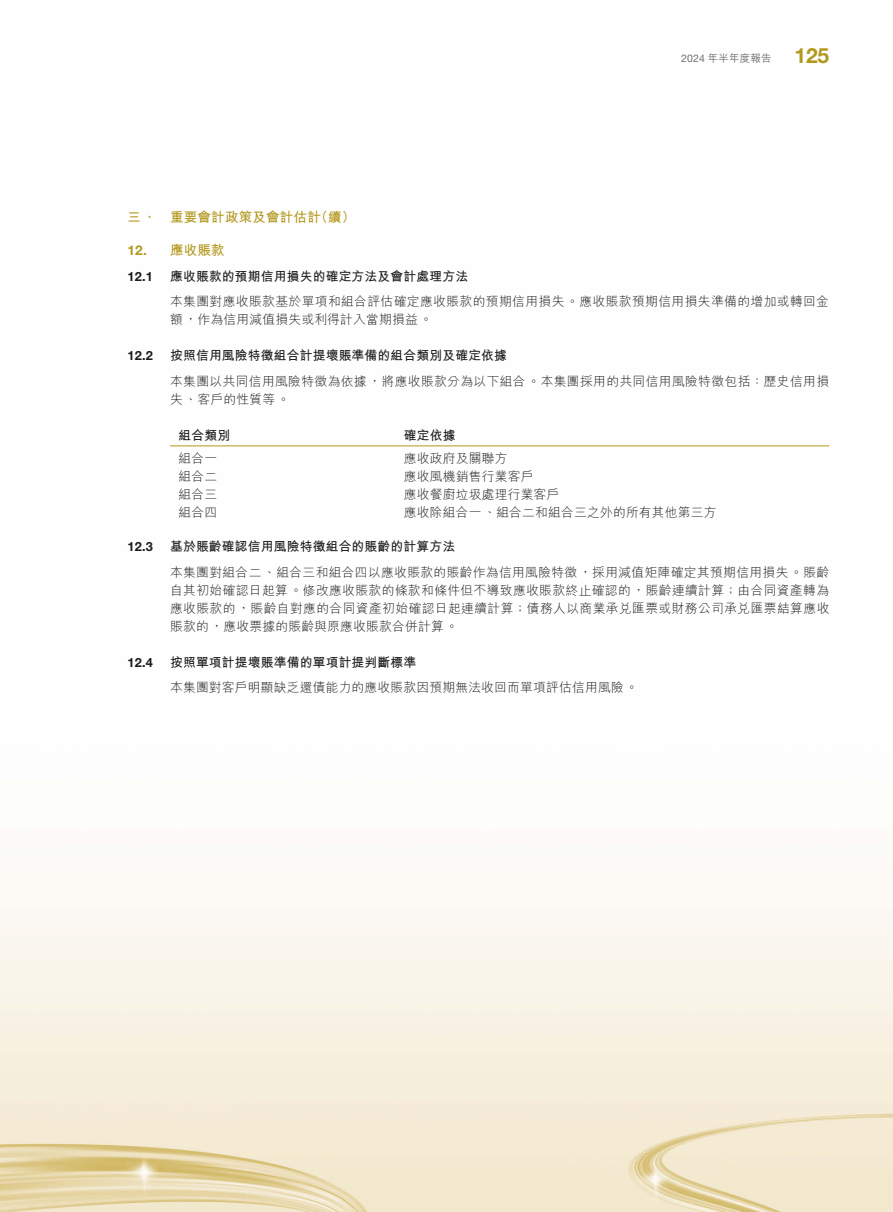
<style>
.page{position:relative;width:893px;height:1212px;background:#fff}
.page>*{position:absolute;margin:0;border:0;box-sizing:border-box;transform-origin:0 0}
.t1{font:700 13.5px "M Hei HK";letter-spacing:.015em;color:#b3981e}
.t2{font:300 12.75px/18px "M Hei HK";letter-spacing:.015em;color:#1c1c1b}
.t3{font:700 12.75px "M Hei HK";letter-spacing:.015em;color:#1c1c1b}
.t4{font:700 12.75px "Helvetica Neue LT Pro";letter-spacing:.015em;color:#1c1c1b}
.t5{font:500 10.5px "M Hei HK";letter-spacing:.015em;color:#6f6f6f}
.s1{font-family:"Helvetica Neue LT Pro";font-weight:400}
.s2{font-family:"Helvetica Neue LT Pro";font-weight:700;font-size:21px;color:#b3981e}
.s3{font-family:"Helvetica Neue LT Pro"}
</style>
<div class="page">
<img style="left:0;top:445px;width:893px;height:767px">
<hr style="left:170px;top:445px;width:234px;height:1px;background:#b3981e">
<hr style="left:404px;top:445px;width:425px;height:1px;background:#b3981e">
<p class="t5" style="left:681px;top:51px;width:149px"><span class="s1">2024</span> 年半年度報告 <span class="s2">125</span></p>
<p class="t1" style="left:128px;top:207px;width:229px">三、 重要會計政策及會計估計（續）</p>
<p class="t1" style="left:128px;top:240px;width:99px"><span class="s3">12.</span> 應收賬款</p>
<p class="t4" style="left:128px;top:268px;width:27px">12.1</p>
<p class="t3" style="left:170px;top:267px;width:300px">應收賬款的預期信用損失的確定方法及會計處理方法</p>
<p class="t2" style="left:170px;top:292px;width:660px">本集團對應收賬款基於單項和組合評估確定應收賬款的預期信用損失。應收賬款預期信用損失準備的增加或轉回金額，作為信用減值損失或利得計入當期損益。</p>
<p class="t4" style="left:128px;top:348px;width:27px">12.2</p>
<p class="t3" style="left:170px;top:346px;width:338px">按照信用風險特徵組合計提壞賬準備的組合類別及確定依據</p>
<p class="t2" style="left:170px;top:372px;width:660px">本集團以共同信用風險特徵為依據，將應收賬款分為以下組合。本集團採用的共同信用風險特徵包括：歷史信用損失、客戶的性質等。</p>
<p class="t3" style="left:179px;top:426px;width:53px">組合類別</p>
<p class="t3" style="left:404px;top:426px;width:53px">確定依據</p>
<p class="t2" style="left:179px;top:449px;width:40px">組合一</p>
<p class="t2" style="left:404px;top:449px;width:105px">應收政府及關聯方</p>
<p class="t2" style="left:179px;top:467px;width:40px">組合二</p>
<p class="t2" style="left:404px;top:467px;width:131px">應收風機銷售行業客戶</p>
<p class="t2" style="left:179px;top:485px;width:40px">組合三</p>
<p class="t2" style="left:404px;top:485px;width:157px">應收餐廚垃圾處理行業客戶</p>
<p class="t2" style="left:179px;top:503px;width:40px">組合四</p>
<p class="t2" style="left:404px;top:503px;width:314px">應收除組合一、組合二和組合三之外的所有其他第三方</p>
<p class="t4" style="left:128px;top:539px;width:27px">12.3</p>
<p class="t3" style="left:170px;top:537px;width:287px">基於賬齡確認信用風險特徵組合的賬齡的計算方法</p>
<p class="t2" style="left:170px;top:563px;width:661px;text-align:justify">本集團對組合二、組合三和組合四以應收賬款的賬齡作為信用風險特徵，採用減值矩陣確定其預期信用損失。賬齡自其初始確認日起算。修改應收賬款的條款和條件但不導致應收賬款終止確認的，賬齡連續計算；由合同資產轉為應收賬款的，賬齡自對應的合同資產初始確認日起連續計算；債務人以商業承兌匯票或財務公司承兌匯票結算應收賬款的，應收票據的賬齡與原應收賬款合併計算。</p>
<p class="t4" style="left:128px;top:654px;width:27px">12.4</p>
<p class="t3" style="left:170px;top:653px;width:248px">按照單項計提壞賬準備的單項計提判斷標準</p>
<p class="t2" style="left:170px;top:678px;width:470px">本集團對客戶明顯缺乏還債能力的應收賬款因預期無法收回而單項評估信用風險。</p>
</div>
